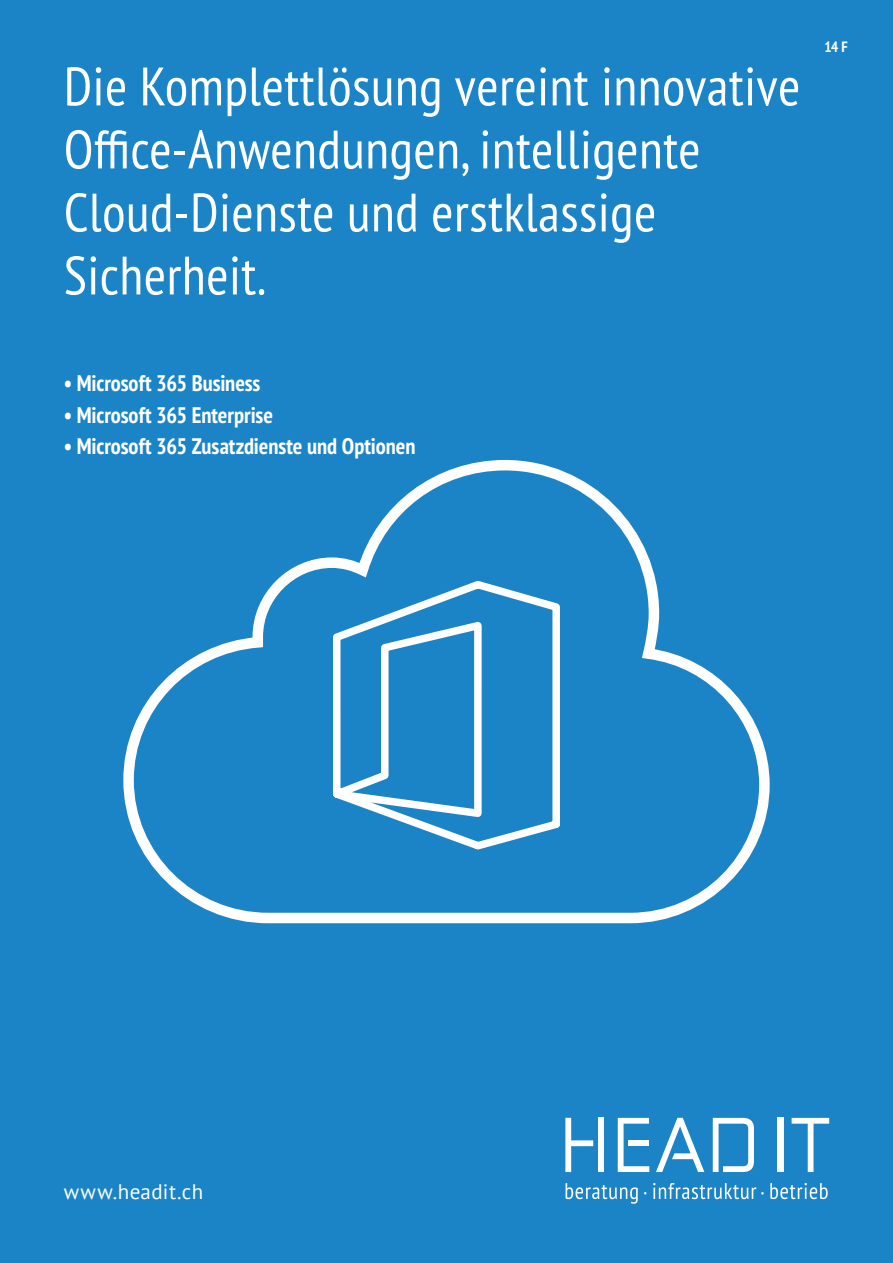
<style>
.page{position:relative;width:893px;height:1263px;background:#1b84c6}
.page>*{position:absolute;margin:0;border:0;box-sizing:border-box;transform-origin:0 0}
.t1{font:condensed 54px/63px "PT Sans Pro";letter-spacing:.01em;color:#fff}
.t2{font:700 condensed 22.5px "PT Sans Pro";letter-spacing:-.005em;color:#fff}
.t3{font:21px "PT Sans";letter-spacing:.02em;color:#fff}
.t4{font:700 condensed 15px "PT Sans Pro";color:#fff}
</style>
<div class="page">
<svg style="left:565px;top:1118px;width:28px;height:54px"></svg>
<div style="left:598px;top:1118px;width:5px;height:54px;background:#fff"></div>
<svg style="left:618px;top:1118px;width:31px;height:54px"></svg>
<div style="left:628px;top:1140px;width:20px;height:6px;background:#fff"></div>
<svg style="left:656px;top:1118px;width:48px;height:54px"></svg>
<svg style="left:713px;top:1118px;width:41px;height:54px"></svg>
<div style="left:777px;top:1118px;width:6px;height:54px;background:#fff"></div>
<svg style="left:792px;top:1118px;width:37px;height:54px"></svg>
<svg style="left:566px;top:1183px;width:72px;height:21px"></svg>
<svg style="left:653px;top:1183px;width:111px;height:16px"></svg>
<svg style="left:770px;top:1183px;width:58px;height:16px"></svg>
<svg style="left:123px;top:460px;width:647px;height:464px"></svg>
<svg style="left:269px;top:577px;width:297px;height:278px"></svg>
<p class="t1" style="left:64px;top:53px;width:738px">Die Komplettlösung vereint innovative<br>Office-Anwendungen, intelligente<br>Cloud-Dienste und erstklassige<br>Sicherheit.</p>
<p class="t4" style="left:824px;top:37px;width:25px">14 F</p>
<p class="t2" style="left:64px;top:369px;width:198px">• Microsoft 365 Business</p>
<p class="t2" style="left:64px;top:400px;width:211px">• Microsoft 365 Enterprise</p>
<p class="t2" style="left:64px;top:432px;width:353px">• Microsoft 365 Zusatzdienste und Optionen</p>
<p class="t3" style="left:64px;top:1178px;width:141px">www.headit.ch</p>
</div>
